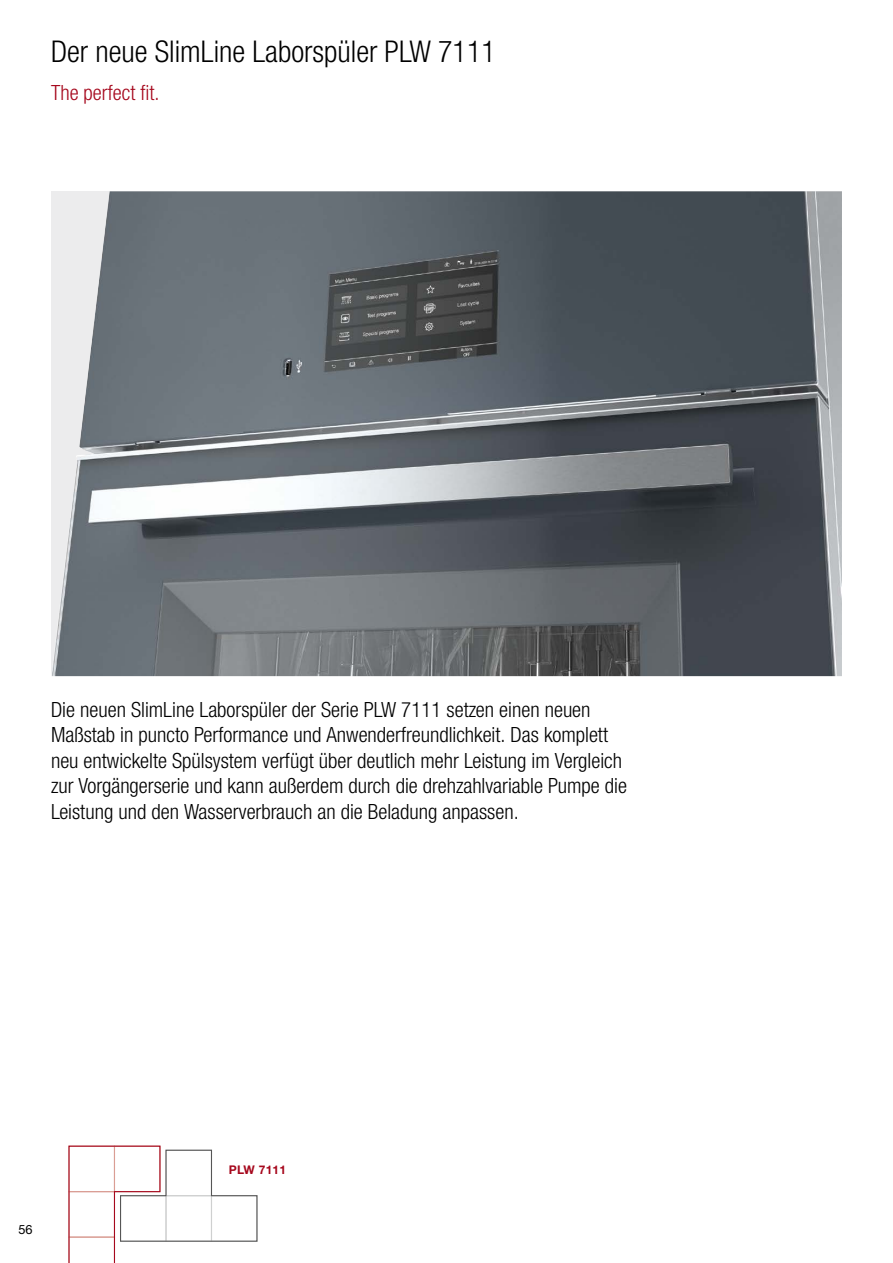
<style>
.page{position:relative;width:893px;height:1263px;background:#fff}
.page>*{position:absolute;margin:0;border:0;box-sizing:border-box;transform-origin:0 0}
.t1{font:300 condensed 30px "Helvetica Neue LTW1 G";color:#000}
.t2{font:300 condensed 21px/25.5px "Helvetica Neue LTW1 G";color:#000}
.t3{font:300 condensed 21px "Helvetica Neue LTW1 G";color:#a6081d}
.t4{font:12.75px "Helvetica Neue LTW1 G";color:#000}
.t5{font:700 12px "Helvetica Neue LTW1 G";letter-spacing:.02em;color:#a6081d}
</style>
<div class="page">
<img style="left:51px;top:191px;width:791px;height:485px">
<svg style="left:68px;top:1145px;width:190px;height:118px"></svg>
<h1 class="t1" style="left:51px;top:34px;width:446px">Der neue SlimLine Laborspüler PLW 7111</h1>
<p class="t3" style="left:51px;top:80px;width:110px">The perfect fit.</p>
<p class="t2" style="left:51px;top:697px;width:577px">Die neuen SlimLine Laborspüler der Serie PLW 7111 setzen einen neuen Maßstab in puncto Performance und Anwenderfreundlichkeit. Das komplett neu entwickelte Spülsystem verfügt über deutlich mehr Leistung im Vergleich zur Vorgängerserie und kann außerdem durch die drehzahlvariable Pumpe die Leistung und den Wasserverbrauch an die Beladung anpassen.</p>
<p class="t4" style="left:18px;top:1221px;width:16px">56</p>
<p class="t5" style="left:229px;top:1162px;width:59px">PLW 7111</p>
</div>
